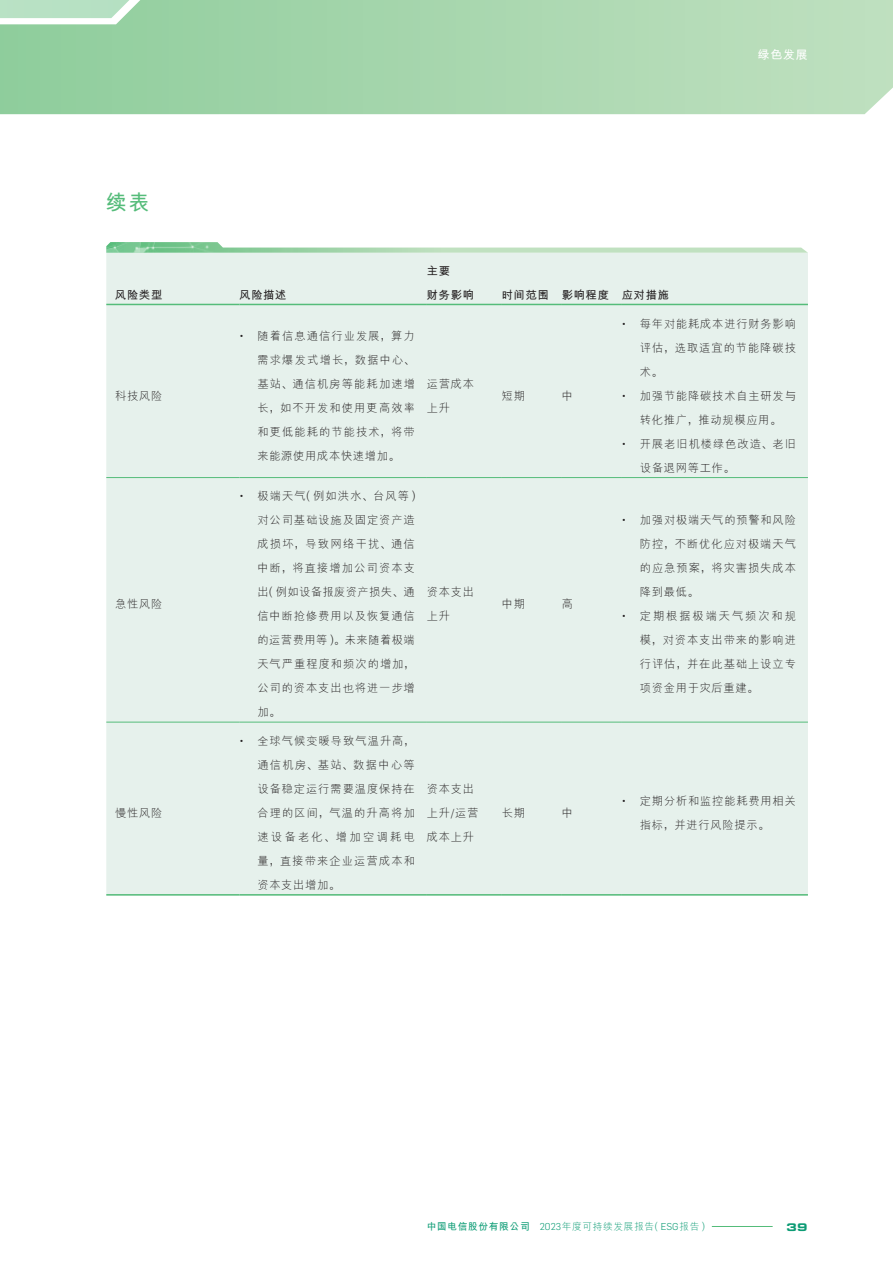
<style>
.page{position:relative;width:893px;height:1263px;background:#fff}
.page>*{position:absolute;margin:0;border:0;box-sizing:border-box;transform-origin:0 0}
._03_H1{font:700 21px "M Hei HKS";color:#55bc7a}
.t1{font:700 12px "M Hei HKS";color:#fff}
._01_Body_Text{font:300 11.25px/24px "M Hei HKS";letter-spacing:.085em;color:#231f20;text-align:justify}
._01_Body_Text-2{font:700 11.25px/24px "M Hei HKS";letter-spacing:.06em;color:#231f20}
._01_Body_Text-3{font:300 11.25px/24px "M Hei HKS";letter-spacing:.06em;color:#231f20}
._15_Table_Stub{font:300 11.25px "M Hei HKS";letter-spacing:.06em;color:#231f20}
._15_Table_Stub-2{font:700 11.25px "M Hei HKS";color:#231f20}
.t2{font:10.5px "Eurostile LT Std Bold Ex 2";color:#0d9c75}
.t3{font:300 9.75px "M Hei HKS";letter-spacing:.06em;color:#0d9c75}
.s1{font-family:"Flama"}
.s2{font-family:"FZLTXHK";font-weight:400}
.s3{font-weight:700}
</style>
<div class="page">
<svg style="left:0;top:0;width:893px;height:114px;background:#a8d7af"></svg>
<svg style="left:0;top:0;width:143px;height:18px;background:#b9e1c5"></svg>
<hr style="left:712px;top:1226px;width:61px;height:1px;background:#55bc7a">
<div style="left:106px;top:253px;width:702px;height:641px;background:#e6f1ec"></div>
<svg style="left:530px;top:247px;width:278px;height:6px;background:#c9e5c9"></svg>
<img style="left:106px;top:242px;width:424px;height:11px">
<hr style="left:106px;top:304px;width:133px;height:1px;background:#55bc7a">
<hr style="left:239px;top:304px;width:188px;height:1px;background:#55bc7a">
<hr style="left:427px;top:304px;width:75px;height:1px;background:#55bc7a">
<hr style="left:502px;top:304px;width:60px;height:1px;background:#55bc7a">
<hr style="left:562px;top:304px;width:60px;height:1px;background:#55bc7a">
<hr style="left:622px;top:304px;width:186px;height:1px;background:#55bc7a">
<hr style="left:106px;top:477px;width:133px;height:1px;background:#55bc7a">
<hr style="left:239px;top:477px;width:188px;height:1px;background:#55bc7a">
<hr style="left:427px;top:477px;width:75px;height:1px;background:#55bc7a">
<hr style="left:502px;top:477px;width:60px;height:1px;background:#55bc7a">
<hr style="left:562px;top:477px;width:60px;height:1px;background:#55bc7a">
<hr style="left:622px;top:477px;width:186px;height:1px;background:#55bc7a">
<hr style="left:106px;top:722px;width:133px;height:1px;background:#55bc7a">
<hr style="left:239px;top:722px;width:188px;height:1px;background:#55bc7a">
<hr style="left:427px;top:722px;width:75px;height:1px;background:#55bc7a">
<hr style="left:502px;top:722px;width:60px;height:1px;background:#55bc7a">
<hr style="left:562px;top:722px;width:60px;height:1px;background:#55bc7a">
<hr style="left:622px;top:722px;width:186px;height:1px;background:#55bc7a">
<hr style="left:106px;top:894px;width:133px;height:1px;background:#55bc7a">
<hr style="left:239px;top:894px;width:188px;height:1px;background:#55bc7a">
<hr style="left:427px;top:894px;width:75px;height:1px;background:#55bc7a">
<hr style="left:502px;top:894px;width:60px;height:1px;background:#55bc7a">
<hr style="left:562px;top:894px;width:60px;height:1px;background:#55bc7a">
<hr style="left:622px;top:894px;width:186px;height:1px;background:#55bc7a">
<p class="t1" style="left:758px;top:46px;width:52px">綠色發展</p>
<p class="_03_H1" style="left:106px;top:187px;width:45px">續表</p>
<p class="_15_Table_Stub-2" style="left:115px;top:287px;width:49px">風險類型</p>
<p class="_01_Body_Text-2" style="left:239px;top:282px;width:49px">風險描述</p>
<p class="_15_Table_Stub" style="left:115px;top:388px;width:49px">科技風險</p>
<p class="_15_Table_Stub" style="left:115px;top:596px;width:49px">急性風險</p>
<p class="_15_Table_Stub" style="left:115px;top:805px;width:49px">慢性風險</p>
<p class="_01_Body_Text" style="left:257px;top:323px;width:159px;text-indent:-18px"><span class="s1">•</span> 隨着信息通信行業發展<span class="s2">，</span>算力需求爆發式增長<span class="s2">，</span>數據中心<span class="s2">、</span>基站<span class="s2">、</span>通信機房等能耗加速增長<span class="s2">，</span>如不開發和使用更高效率和更低能耗的節能技術<span class="s2">，</span>將帶來能源使用成本快速增加<span class="s2">。</span></p>
<p class="_01_Body_Text" style="left:257px;top:484px;width:165px;text-align:left;text-indent:-18px"><span class="s1">•</span> 極端天氣<span class="s2">（</span>例如洪水<span class="s2">、</span>台風等<span class="s2">）</span>對公司基礎設施及固定資產造成損壞<span class="s2">，</span>導致網絡干擾<span class="s2">、</span>通信中斷<span class="s2">，</span>將直接增加公司資本支出<span class="s2">（</span>例如設備報廢資產損失<span class="s2">、</span>通信中斷搶修費用以及恢復通信的運營費用等<span class="s2">）。</span>未來隨着極端天氣嚴重程度和頻次的增加<span class="s2">，</span>公司的資本支出也將進一步增加<span class="s2">。</span></p>
<p class="_01_Body_Text" style="left:257px;top:728px;width:159px;text-indent:-18px"><span class="s1">•</span> 全球氣候變暖導致氣溫升高<span class="s2">，</span>通信機房<span class="s2">、</span>基站<span class="s2">、</span>數據中心等設備穩定運行需要溫度保持在合理的區間<span class="s2">，</span>氣溫的升高將加速設備老化<span class="s2">、</span>增加空調耗電量<span class="s2">，</span>直接帶來企業運營成本和資本支出增加<span class="s2">。</span></p>
<p class="_01_Body_Text-2" style="left:427px;top:258px;width:49px">主要<br>財務影響</p>
<p class="_01_Body_Text" style="left:427px;top:371px;width:49px">運營成本上升</p>
<p class="_01_Body_Text" style="left:427px;top:580px;width:49px">資本支出上升</p>
<p class="_01_Body_Text-3" style="left:427px;top:776px;width:53px">資本支出上升<span class="s1">/</span>運營成本上升</p>
<p class="_01_Body_Text-2" style="left:502px;top:282px;width:49px">時間範圍</p>
<p class="_01_Body_Text-2" style="left:562px;top:282px;width:49px">影響程度</p>
<p class="_01_Body_Text-2" style="left:622px;top:282px;width:49px">應對措施</p>
<p class="_01_Body_Text" style="left:502px;top:383px;width:25px">短期</p>
<p class="_01_Body_Text" style="left:562px;top:383px;width:13px">中</p>
<p class="_01_Body_Text" style="left:502px;top:592px;width:25px">中期</p>
<p class="_01_Body_Text" style="left:562px;top:592px;width:13px">高</p>
<p class="_01_Body_Text" style="left:502px;top:800px;width:25px">長期</p>
<p class="_01_Body_Text" style="left:562px;top:800px;width:13px">中</p>
<p class="_01_Body_Text" style="left:640px;top:311px;width:157px;text-indent:-18px"><span class="s1">•</span> 每年對能耗成本進行財務影響評估<span class="s2">，</span>選取適宜的節能降碳技術<span class="s2">。</span></p>
<p class="_01_Body_Text" style="left:622px;top:383px;width:175px;text-align:center"><span class="s1">•</span> 加強節能降碳技術自主研發與轉化推廣<span class="s2">，</span>推動規模應用<span class="s2">。</span></p>
<p class="_01_Body_Text" style="left:640px;top:431px;width:157px;text-indent:-18px"><span class="s1">•</span> 開展老舊機樓綠色改造<span class="s2">、</span>老舊設備退網等工作<span class="s2">。</span></p>
<p class="_01_Body_Text" style="left:640px;top:508px;width:157px;text-indent:-18px"><span class="s1">•</span> 加強對極端天氣的預警和風險防控<span class="s2">，</span>不斷優化應對極端天氣的應急預案<span class="s2">，</span>將災害損失成本降到最低<span class="s2">。</span></p>
<p class="_01_Body_Text" style="left:640px;top:604px;width:158px;text-indent:-18px"><span class="s1">•</span> 定期根據極端天氣頻次和規模<span class="s2">，</span>對資本支出帶來的影響進行評估<span class="s2">，</span>並在此基礎上設立專項資金用於災後重建<span class="s2">。</span></p>
<p class="_01_Body_Text" style="left:640px;top:788px;width:157px;text-indent:-18px"><span class="s1">•</span> 定期分析和監控能耗費用相關指標<span class="s2">，</span>並進行風險提示<span class="s2">。</span></p>
<p class="t3" style="left:427px;top:1219px;width:284px"><span class="s3">中國電信股份有限公司</span> <span class="s1">2023</span>年度可持續發展報告<span class="s2">（</span><span class="s1">ESG</span>報告<span class="s2">）</span></p>
<p class="t2" style="left:786px;top:1219px;width:23px">39</p>
</div>
